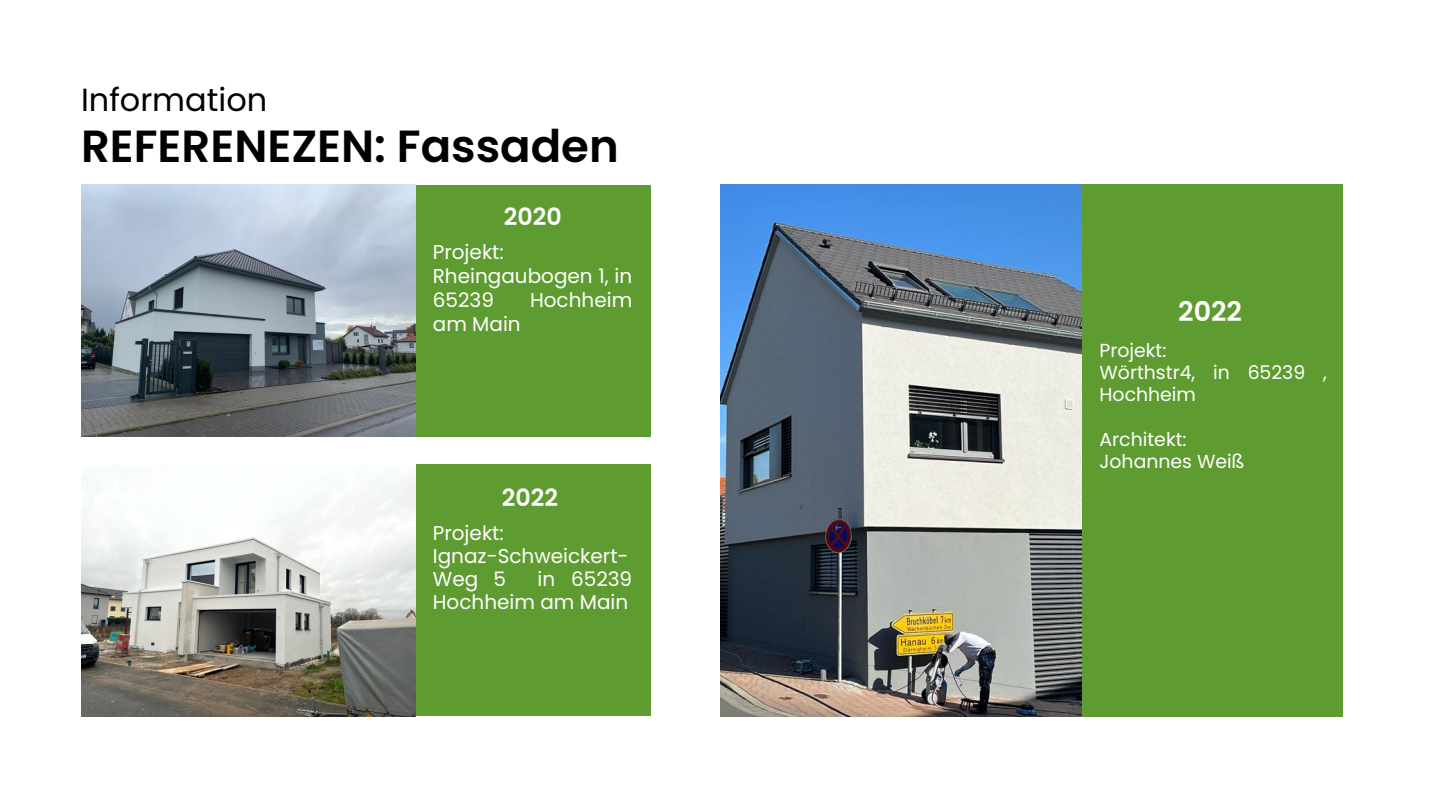
<style>
.page{position:relative;width:1440px;height:810px;background:#fff}
.page>*{position:absolute;margin:0;border:0;box-sizing:border-box;transform-origin:0 0}
.t1{font:600 45px "Poppins";color:#000}
.t2{font:32px "Poppins";color:#000}
.t3{font:600 27px "Poppins";color:#fff}
.t4{font:600 23.7px "Poppins";color:#fff}
.t5{font:20px/23.2px "Poppins";color:#fff}
.t6{font:18.8px/22.3px "Poppins";color:#fff}
</style>
<div class="page">
<img style="left:81px;top:185px;width:335px;height:252px">
<img style="left:720px;top:185px;width:362px;height:532px">
<img style="left:81px;top:474px;width:335px;height:242px">
<div style="left:416px;top:185px;width:234px;height:251px;background:#5e9b31"></div>
<div style="left:1083px;top:185px;width:260px;height:532px;background:#5e9b31"></div>
<div style="left:416px;top:464px;width:234px;height:251px;background:#5e9b31"></div>
<h2 class="t2" style="left:81px;top:77px;width:188px">Information</h2>
<h1 class="t1" style="left:81px;top:114px;width:539px">REFERENEZEN: Fassaden</h1>
<p class="t4" style="left:504px;top:200px;width:59px">2020</p>
<p class="t5" style="left:433px;top:240px;width:201px;line-height:24px">Projekt:<br>Rheingaubogen 1, in<br>65239</p>
<p class="t5" style="left:530px;top:288px;width:104px">Hochheim</p>
<p class="t5" style="left:433px;top:312px;width:89px">am Main</p>
<p class="t4" style="left:502px;top:481px;width:58px">2022</p>
<p class="t5" style="left:433px;top:521px;width:197px">Projekt:<br>Ignaz-Schweickert-<br>Weg 5</p>
<p class="t5" style="left:433px;top:567px;width:201px;text-align:right">in 65239<br>Hochheim am Main</p>
<h3 class="t3" style="left:1178px;top:293px;width:65px">2022</h3>
<p class="t6" style="left:1100px;top:339px;width:229px">Projekt:<br>Wörthstr4, in 65239 ,<br>Hochheim</p>
<p class="t6" style="left:1100px;top:428px;width:147px">Architekt:<br>Johannes Weiß</p>
</div>
